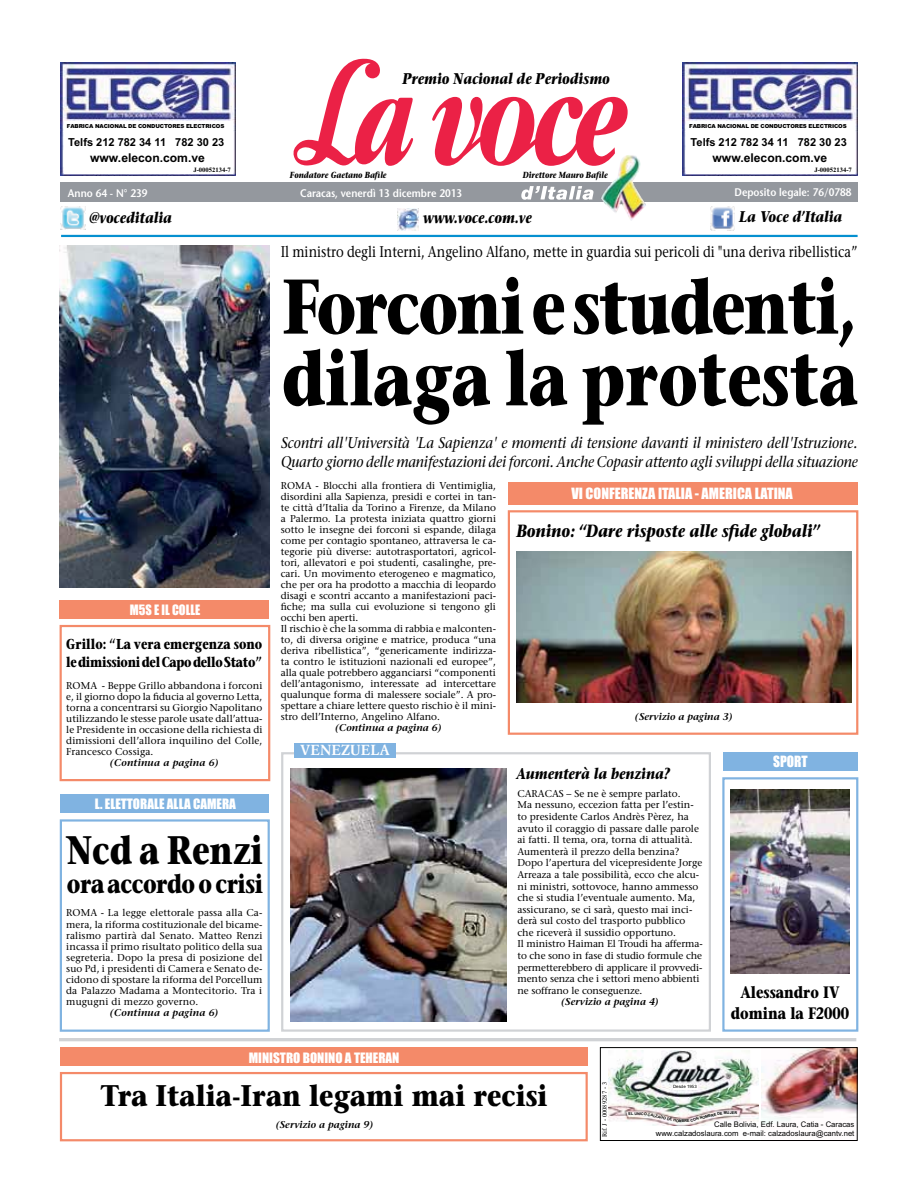
<style>
.page{position:relative;width:918px;height:1188px;background:#fff}
.page>*{position:absolute;margin:0;border:0;box-sizing:border-box;transform-origin:0 0}
.t1{font:700 77.25px/71.7px "Stone Serif";letter-spacing:-.015em;color:#000;scale:.8 1}
.t2{font:700 39.75px "Stone Serif";color:#000;scale:.8 1}
.t3{font:700 29.85px "Stone Serif";color:#000;scale:.86 1}
.t4{font:700 26.4px "Stone Serif";letter-spacing:-.025em;color:#000;scale:.8 1}
.t5{font:italic 700 17.7px "Stone Serif";color:#000;scale:.8 1}
.t6{font:700 16.5px/21px "Stone Serif";color:#000;text-align:center;scale:.8 1}
.t7{font:italic 15.45px/18.8px "Stone Serif";letter-spacing:-.01em;color:#000;scale:.92 1}
.t8{font:15.45px "Stone Serif";color:#000;scale:.84 1}
.t9{font:italic 700 15.45px "Stone Serif";color:#000;scale:.8 1}
.t10{font:700 14.4px/17.7px "Stone Serif";letter-spacing:-.025em;color:#000;scale:.8 1}
.t11{font:14.4px "Impact";color:#fff}
.t12{font:700 14.4px "Simoncini Garamond";color:#fff}
.t13{font:14.4px "Impact";color:#fff;scale:.94 1}
.t14{font:13.2px "Impact";color:#fff}
.t15{font:13.2px "Impact";color:#fff;scale:.94 1}
.t16{font:700 12.15px "Arial";color:#000}
.t17{font:600 11.1px "Stone Sans";color:#fff;scale:.9 1}
.t18{font:700 11.1px "Arial";color:#000}
.t19{font:9.9px/11.1px "Stone Serif";color:#000}
.t20{font:italic 600 9.9px "Stone Serif";color:#000}
.t21{font:italic 700 8.85px "Stone Serif";color:#000;scale:.8 1}
.t22{font:7.65px/9.3px "Arial";color:#000;text-align:right}
.t23{font:700 6.6px "Times New Roman";color:#000}
.t24{font:6.6px "Times New Roman";color:#000}
.t25{font:900 5.55px "Arial";letter-spacing:-.02em;color:#000}
.t26{font:4.35px "Arial";color:#000}
</style>
<div class="page">
<hr style="left:59px;top:1038px;width:797px;height:3px;background:#d0d2d5">
<svg style="left:293px;top:58px;width:335px;height:108px"></svg>
<div style="left:60px;top:182px;width:798px;height:20px;background:#94989e"></div>
<svg style="left:521px;top:186px;width:73px;height:14px"></svg>
<img style="left:600px;top:155px;width:46px;height:66px">
<img style="left:761px;top:1049px;width:95px;height:75px">
<div style="left:600px;top:1047px;width:258px;height:94px;border:1px solid #000"></div>
<img style="left:609px;top:1050px;width:150px;height:75px">
<div style="left:673px;top:1085px;width:25px;height:5px;background:#fff"></div>
<img style="left:398px;top:208px;width:21px;height:22px">
<img style="left:60px;top:207px;width:25px;height:23px">
<img style="left:710px;top:207px;width:24px;height:23px">
<hr style="left:61px;top:235px;width:797px;height:2px;background:#0590d0">
<div style="left:60px;top:1072px;width:528px;height:69px;border:2px solid #f48a69"></div>
<div style="left:60px;top:1048px;width:528px;height:18px;background:#f48a69"></div>
<img style="left:60px;top:63px;width:175px;height:112px">
<div style="left:64px;top:121px;width:169px;height:52px;background:#fff"></div>
<img style="left:683px;top:63px;width:175px;height:112px">
<div style="left:687px;top:121px;width:168px;height:52px;background:#fff"></div>
<div style="left:508px;top:510px;width:350px;height:225px;border:2px solid #f48a69"></div>
<div style="left:281px;top:752px;width:430px;height:280px;border:2px solid #d0d2d5"></div>
<div style="left:294px;top:743px;width:102px;height:15px;background:#80b3e1"></div>
<div style="left:60px;top:819px;width:210px;height:213px;border:2px solid #80b3e1"></div>
<div style="left:60px;top:794px;width:209px;height:19px;background:#80b3e1"></div>
<div style="left:60px;top:625px;width:210px;height:156px;border:2px solid #f48a69"></div>
<div style="left:60px;top:600px;width:209px;height:19px;background:#f48a69"></div>
<div style="left:722px;top:777px;width:136px;height:255px;border:2px solid #80b3e1"></div>
<img style="left:730px;top:789px;width:120px;height:185px">
<div style="left:723px;top:752px;width:135px;height:19px;background:#80b3e1"></div>
<img style="left:60px;top:245px;width:210px;height:343px">
<img style="left:516px;top:552px;width:335px;height:150px">
<div style="left:508px;top:482px;width:350px;height:22px;background:#f48a69"></div>
<img style="left:290px;top:768px;width:216px;height:253px">
<svg style="left:629px;top:1111px;width:108px;height:11px"></svg>
<p class="t25" style="left:67px;top:123px;width:159px">FABRICA NACIONAL DE CONDUCTORES ELECTRICOS</p>
<p class="t18" style="left:68px;top:136px;width:158px">Telfs 212 782 34 11 782 30 23</p>
<p class="t16" style="left:90px;top:151px;width:116px">www.elecon.com.ve</p>
<p class="t23" style="left:193px;top:168px;width:39px">J-00052134-7</p>
<h3 class="t9" style="left:402px;top:72px;width:261px">Premio Nacional de Periodismo</h3>
<p class="t21" style="left:290px;top:171px;width:123px">Fondatore Gaetano Bafile</p>
<p class="t21" style="left:523px;top:171px;width:108px">Direttore Mauro Bafile</p>
<p class="t25" style="left:689px;top:123px;width:159px">FABRICA NACIONAL DE CONDUCTORES ELECTRICOS</p>
<p class="t18" style="left:691px;top:136px;width:158px">Telfs 212 782 34 11 782 30 23</p>
<p class="t16" style="left:713px;top:151px;width:116px">www.elecon.com.ve</p>
<p class="t23" style="left:814px;top:168px;width:39px">J-00052134-7</p>
<p class="t17" style="left:68px;top:189px;width:90px">Anno 64 - N° 239</p>
<p class="t17" style="left:300px;top:189px;width:181px">Caracas, venerdì 13 dicembre 2013</p>
<p class="t17" style="left:735px;top:188px;width:131px">Deposito legale: 76/0788</p>
<h3 class="t9" style="left:89px;top:212px;width:105px">@voceditalia</h3>
<h3 class="t9" style="left:423px;top:211px;width:137px">www.voce.com.ve</h3>
<h3 class="t9" style="left:739px;top:211px;width:130px">La Voce d’Italia</h3>
<h3 class="t8" style="left:281px;top:246px;width:688px">Il ministro degli Interni, Angelino Alfano, mette in guardia sui pericoli di "una deriva ribellistica”</h3>
<h1 class="t1" style="left:282px;top:279px;width:722px">Forconi e studenti, dilaga la protesta</h1>
<h3 class="t15" style="left:130px;top:605px;width:76px">M5S E IL COLLE</h3>
<h3 class="t10" style="left:66px;top:637px;width:247px">Grillo: “La vera emergenza sono le dimissioni del Capo dello Stato”</h3>
<p class="t19" style="left:66px;top:681px;width:198px;text-align:justify">ROMA - Beppe Grillo abbandona i forconi e, il giorno dopo la fiducia al governo Letta, torna a concentrarsi su Giorgio Napolitano utilizzando le stesse parole usate dall’attua&shy;le Presidente in occasione della richiesta di dimissioni dell’allora inquilino del Colle, Francesco Cossiga.</p>
<p class="t20" style="left:110px;top:759px;width:110px">(Continua a pagina 6)</p>
<h3 class="t14" style="left:95px;top:800px;width:143px">L. ELETTORALE ALLA CAMERA</h3>
<h2 class="t2" style="left:67px;top:835px;width:247px">Ncd a Renzi</h2>
<h3 class="t4" style="left:67px;top:873px;width:247px">ora accordo o crisi</h3>
<p class="t19" style="left:66px;top:909px;width:198px;text-align:justify">ROMA - La legge elettorale passa alla Ca&shy;mera, la riforma costituzionale del bicame&shy;ralismo partirà dal Senato. Matteo Renzi incassa il primo risultato politico della sua segreteria. Dopo la presa di posizione del suo Pd, i presidenti di Camera e Senato de&shy;cidono di spostare la riforma del Porcellum da Palazzo Madama a Montecitorio. Tra i mugugni di mezzo governo.</p>
<p class="t20" style="left:110px;top:1008px;width:110px">(Continua a pagina 6)</p>
<h3 class="t7" style="left:281px;top:435px;width:628px">Scontri all'Università 'La Sapienza' e momenti di tensione davanti il ministero dell'Istruzione.<br>Quarto giorno delle manifestazioni dei forconi. Anche Copasir attento agli sviluppi della situazione</h3>
<p class="t19" style="left:281px;top:481px;width:217px">ROMA - Blocchi alla frontiera di Ventimiglia, disordini alla Sapienza, presidi e cortei in tan&shy;te città d’Italia da Torino a Firenze, da Milano a Palermo. La protesta iniziata quattro giorni sotto le insegne dei forconi si espande, dilaga come per contagio spontaneo, attraversa le ca&shy;tegorie più diverse: autotrasportatori, agricol&shy;tori, allevatori e poi studenti, casalinghe, pre&shy;cari. Un movimento eterogeneo e magmatico, che per ora ha prodotto a macchia di leopardo disagi e scontri accanto a manifestazioni paci&shy;fiche; ma sulla cui evoluzione si tengono gli occhi ben aperti.<br>Il rischio è che la somma di rabbia e malconten&shy;to, di diversa origine e matrice, produca “una deriva ribellistica”, “genericamente indirizza&shy;ta contro le istituzioni nazionali ed europee”, alla quale potrebbero agganciarsi “componenti dell’antagonismo, interessate ad intercettare qualunque forma di malessere sociale”. A pro&shy;spettare a chiare lettere questo rischio è il mini&shy;stro dell’Interno, Angelino Alfano.</p>
<p class="t20" style="left:335px;top:724px;width:108px">(Continua a pagina 6)</p>
<h3 class="t12" style="left:300px;top:744px;width:91px">VENEZUELA</h3>
<h3 class="t11" style="left:571px;top:488px;width:223px">VI CONFERENZA ITALIA - AMERICA LATINA</h3>
<h3 class="t5" style="left:516px;top:523px;width:381px">Bonino: “Dare risposte alle sfide globali”</h3>
<p class="t20" style="left:635px;top:713px;width:99px">(Servizio a pagina 3)</p>
<h3 class="t9" style="left:516px;top:768px;width:193px">Aumenterà la benzina?</h3>
<h3 class="t13" style="left:773px;top:757px;width:38px">SPORT</h3>
<p class="t19" style="left:517px;top:789px;width:187px;line-height:11.6px">CARACAS – Se ne è sempre parlato.<br>Ma nessuno, eccezion fatta per l’estin&shy;to presidente Carlos Andrès Pèrez, ha avuto il coraggio di passare dalle parole ai fatti. Il tema, ora, torna di attualità.<br>Aumenterà il prezzo della benzina?<br>Dopo l’apertura del vicepresidente Jorge Arreaza a tale possibilità, ecco che alcu&shy;ni ministri, sottovoce, hanno ammesso che si studia l’eventuale aumento. Ma, assicurano, se ci sarà, questo mai inci&shy;derà sul costo del trasporto pubblico che riceverà il sussidio opportuno.<br>Il ministro Haiman El Troudi ha afferma&shy;to che sono in fase di studio formule che permetterebbero di applicare il provvedi&shy;mento senza che i settori meno abbienti ne soffrano le conseguenze.</p>
<p class="t20" style="left:561px;top:998px;width:99px">(Servizio a pagina 4)</p>
<h3 class="t6" style="left:731px;top:984px;width:150px">Alessandro IV domina la F2000</h3>
<h3 class="t14" style="left:249px;top:1053px;width:152px">MINISTRO BONINO A TEHERAN</h3>
<h3 class="t3" style="left:101px;top:1084px;width:522px">Tra Italia-Iran legami mai recisi</h3>
<p class="t20" style="left:276px;top:1121px;width:99px">(Servizio a pagina 9)</p>
<p class="t24" style="left:602px;top:1137px;width:57px;rotate:-90deg">Rif. J - 00089287 - 3</p>
<p class="t26" style="left:673px;top:1085px;width:25px">Desde 1953</p>
<p class="t22" style="left:656px;top:1120px;width:200px">Calle Bolivia, Edf. Laura, Catia - Caracas www.calzadoslaura.com e-mail: calzadoslaura@cantv.net</p>
</div>
